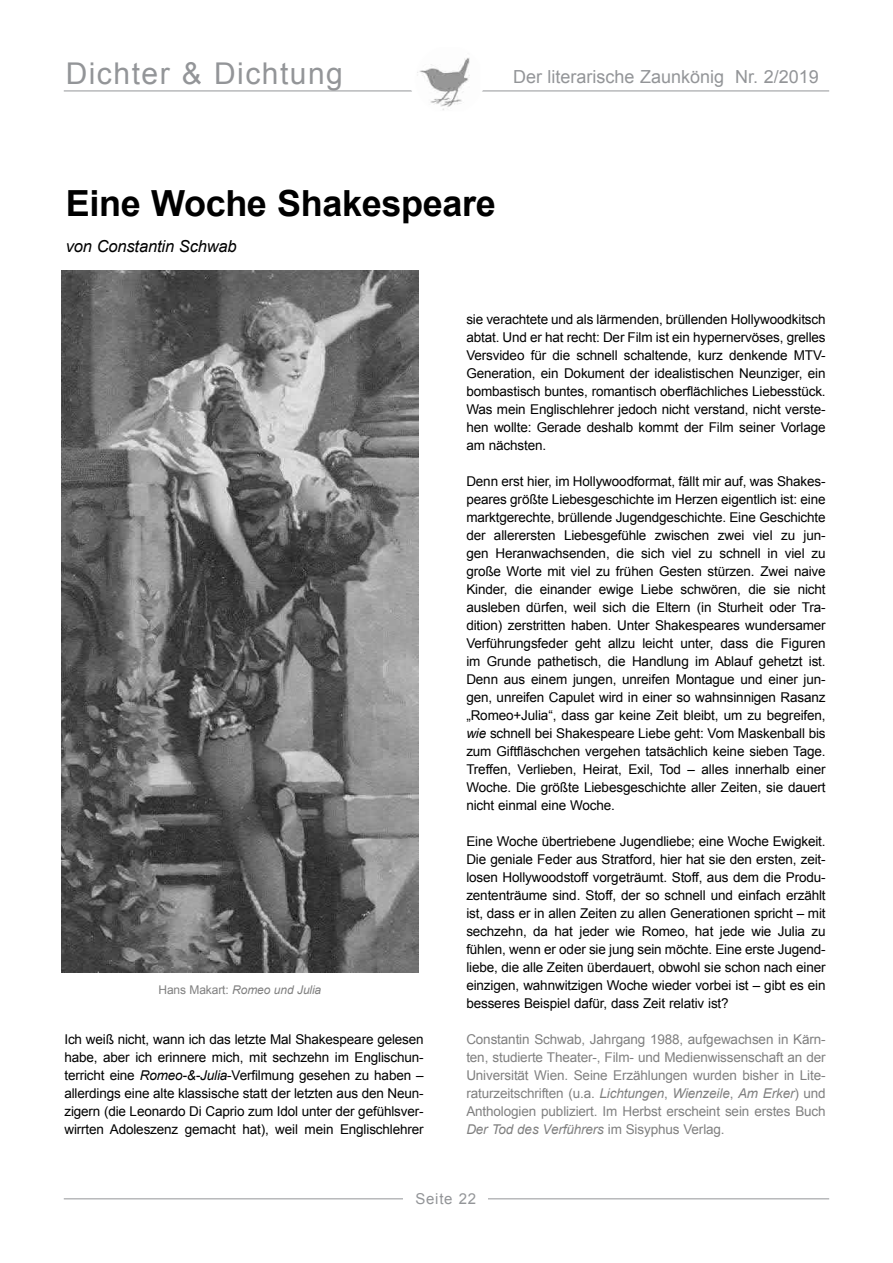
<style>
.page{position:relative;width:893px;height:1263px;background:#fff}
.page>*{position:absolute;margin:0;border:0;box-sizing:border-box;transform-origin:0 0}
.t1{font:700 36px "Arial";letter-spacing:-.01em;color:#000}
.t2{font:30px "Arial";letter-spacing:.05em;color:#939598}
.t3{font:18px "Arial";color:#939598}
.t4{font:italic 16.5px "Arial";letter-spacing:-.01em;color:#000}
.t5{font:15px "Arial";letter-spacing:.05em;color:#939598}
.t6{font:13.5px/18px "Arial";letter-spacing:-.01em;color:#000;text-align:justify}
.t7{font:13.5px/18px "Arial";letter-spacing:-.01em;color:#808080;text-align:justify}
.t8{font:italic 12px "Arial";letter-spacing:-.01em;color:#808080}
.s1{font-style:normal}
.s2{font-style:italic}
</style>
<div class="page">
<img style="left:61px;top:270px;width:357px;height:702px">
<hr style="left:64px;top:91px;width:765px;height:1px;background:#939598">
<div style="left:410px;top:45px;width:69px;height:69px;background:#fff;border-radius:50%"></div>
<hr style="left:64px;top:1198px;width:765px;height:1px;background:#939598">
<div style="left:404px;top:1191px;width:84px;height:27px;background:#fff"></div>
<img style="left:417px;top:58px;width:63px;height:52px">
<div style="left:415px;top:45px;width:69px;height:69px;border:1px solid #fff;border-radius:50%"></div>
<h2 class="t2" style="left:66px;top:54px;width:279px">Dichter &amp; Dichtung</h2>
<h3 class="t3" style="left:513px;top:65px;width:307px">Der literarische Zaunkönig Nr. 2/2019</h3>
<h1 class="t1" style="left:66px;top:180px;width:431px">Eine Woche Shakespeare</h1>
<p class="t4" style="left:66px;top:236px;width:172px">von Constantin Schwab</p>
<p class="t8" style="left:158px;top:982px;width:164px"><span class="s1">Hans Makart:</span> Romeo und Julia</p>
<p class="t6" style="left:64px;top:1030px;width:361px">Ich weiß nicht, wann ich das letzte Mal Shakespeare gelesen habe, aber ich erinnere mich, mit sechzehn im Englischun&shy;terricht eine <span class="s2">Romeo-&amp;-Julia</span>-Verfilmung gesehen zu haben – allerdings eine alte klassische statt der letzten aus den Neun&shy;zigern (die Leonardo Di Caprio zum Idol unter der gefühlsver&shy;wirrten Adoleszenz gemacht hat), weil mein Englischlehrer</p>
<p class="t6" style="left:466px;top:310px;width:361px">sie verachtete und als lärmenden, brüllenden Hollywoodkitsch abtat. Und er hat recht: Der Film ist ein hypernervöses, grelles Versvideo für die schnell schaltende, kurz denkende MTV-Generation, ein Dokument der idealistischen Neunziger, ein bombastisch buntes, romantisch oberflächliches Liebesstück.<br>Was mein Englischlehrer jedoch nicht verstand, nicht verste&shy;hen wollte: Gerade deshalb kommt der Film seiner Vorlage am nächsten.</p>
<p class="t6" style="left:466px;top:472px;width:361px">Denn erst hier, im Hollywoodformat, fällt mir auf, was Shakes&shy;peares größte Liebesgeschichte im Herzen eigentlich ist: eine marktgerechte, brüllende Jugendgeschichte. Eine Geschichte der allerersten Liebesgefühle zwischen zwei viel zu jun&shy;gen Heranwachsenden, die sich viel zu schnell in viel zu große Worte mit viel zu frühen Gesten stürzen. Zwei naive Kinder, die einander ewige Liebe schwören, die sie nicht ausleben dürfen, weil sich die Eltern (in Sturheit oder Tra&shy;dition) zerstritten haben. Unter Shakespeares wundersamer Verführungsfeder geht allzu leicht unter, dass die Figuren im Grunde pathetisch, die Handlung im Ablauf gehetzt ist.<br>Denn aus einem jungen, unreifen Montague und einer jun&shy;gen, unreifen Capulet wird in einer so wahnsinnigen Rasanz „Romeo+Julia“, dass gar keine Zeit bleibt, um zu begreifen, <span class="s2">wie</span> schnell bei Shakespeare Liebe geht: Vom Maskenball bis zum Giftfläschchen vergehen tatsächlich keine sieben Tage.<br>Treffen, Verlieben, Heirat, Exil, Tod – alles innerhalb einer Woche. Die größte Liebesgeschichte aller Zeiten, sie dauert nicht einmal eine Woche.</p>
<p class="t6" style="left:466px;top:832px;width:361px">Eine Woche übertriebene Jugendliebe; eine Woche Ewigkeit.<br>Die geniale Feder aus Stratford, hier hat sie den ersten, zeit&shy;losen Hollywoodstoff vorgeträumt. Stoff, aus dem die Produ&shy;zententräume sind. Stoff, der so schnell und einfach erzählt ist, dass er in allen Zeiten zu allen Generationen spricht – mit sechzehn, da hat jeder wie Romeo, hat jede wie Julia zu fühlen, wenn er oder sie jung sein möchte. Eine erste Jugend&shy;liebe, die alle Zeiten überdauert, obwohl sie schon nach einer einzigen, wahnwitzigen Woche wieder vorbei ist – gibt es ein besseres Beispiel dafür, dass Zeit relativ ist?</p>
<p class="t7" style="left:466px;top:1030px;width:361px">Constantin Schwab, Jahrgang 1988, aufgewachsen in Kärn&shy;ten, studierte Theater-, Film- und Medienwissenschaft an der Universität Wien. Seine Erzählungen wurden bisher in Lite&shy;raturzeitschriften (u.a. <span class="s2">Lichtungen</span>, <span class="s2">Wienzeile</span>, <span class="s2">Am Erker</span>) und Anthologien publiziert. Im Herbst erscheint sein erstes Buch <span class="s2">Der Tod des Verführers</span> im Sisyphus Verlag.</p>
<p class="t5" style="left:415px;top:1188px;width:62px">Seite 22</p>
</div>
